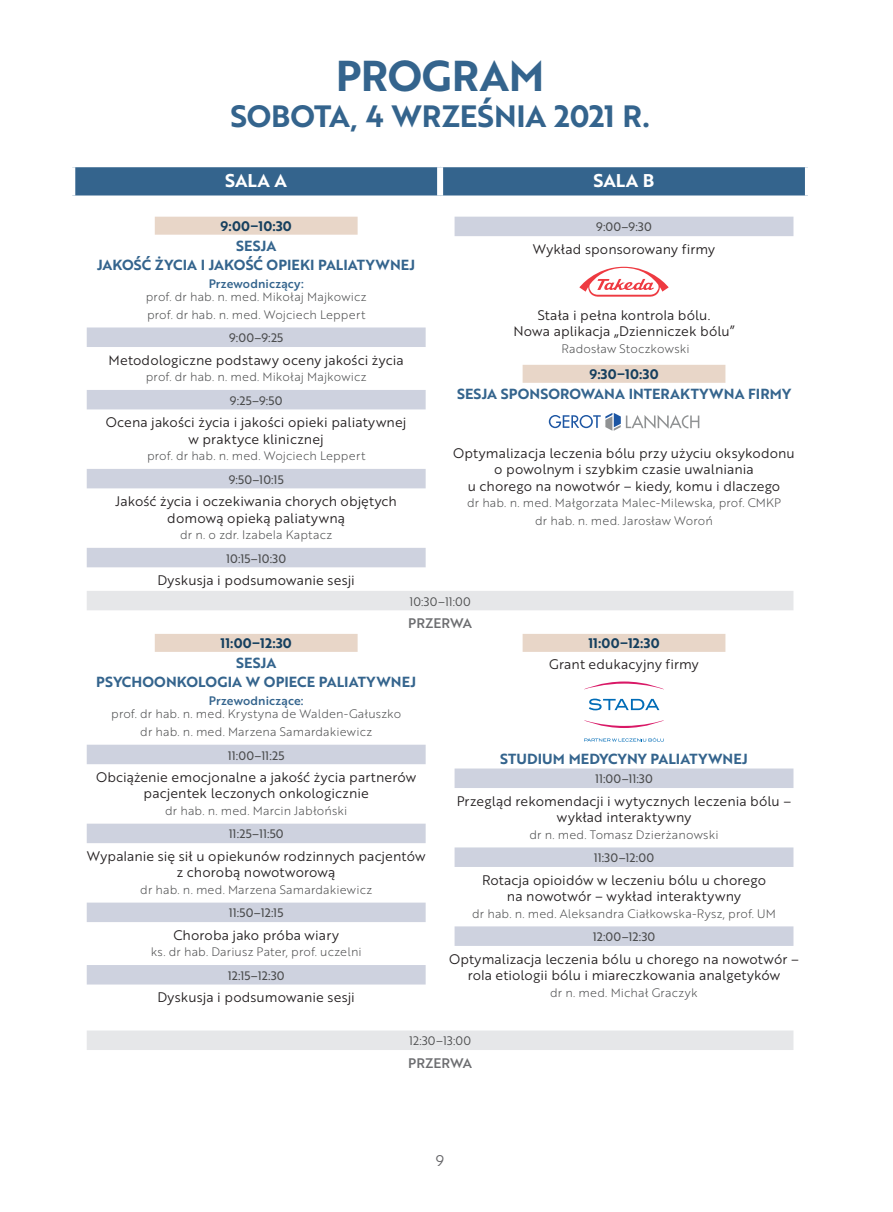
<style>
.page{position:relative;width:893px;height:1212px;background:#fff}
.page>*{position:absolute;margin:0;border:0;box-sizing:border-box;transform-origin:0 0}
.t1{font:42px "Brother 1816 Bold";letter-spacing:-.005em;color:#34648d}
.t2{font:30px "Brother 1816 Bold";letter-spacing:-.01em;color:#34648d}
.t3{font:18px "Brother 1816 Bold";color:#fff}
.t4{font:15px "Brother 1816 Book";color:#636366}
.t5{font:14.25px/18.5px "Brother 1816 Bold";letter-spacing:.005em;color:#34648d;text-align:center}
.t6{font:13.5px/16.5px "Brother 1816 Book";letter-spacing:.005em;color:#231f20;text-align:center}
.t7{font:13.5px "Brother 1816 Bold";letter-spacing:.015em;color:#16405f}
.t8{font:13.5px "Brother 1816 Medium";letter-spacing:-.005em;color:#6c6d70}
.t9{font:12px/17.7px "Brother 1816 Light";letter-spacing:.01em;color:#4b4c4d;text-align:center}
.t10{font:12px "Brother 1816 Regular";letter-spacing:.01em;color:#4b4c4d}
.t11{font:12px "Brother 1816 Medium";letter-spacing:.01em;color:#34648d}
.t12{font:12px "Brother 1816 Book";letter-spacing:.01em;color:#4b4c4d}
</style>
<div class="page">
<div style="left:75px;top:167px;width:730px;height:28px;background:#34648d"></div>
<div style="left:437px;top:167px;width:6px;height:28px;background:#fff"></div>
<div style="left:155px;top:217px;width:203px;height:18px;background:#e8d6c8"></div>
<div style="left:87px;top:327px;width:339px;height:20px;background:#ced2df"></div>
<div style="left:87px;top:390px;width:339px;height:19px;background:#ced2df"></div>
<div style="left:87px;top:469px;width:339px;height:19px;background:#ced2df"></div>
<div style="left:87px;top:548px;width:339px;height:19px;background:#ced2df"></div>
<div style="left:455px;top:217px;width:338px;height:19px;background:#ced2df"></div>
<div style="left:523px;top:365px;width:202px;height:18px;background:#e8d6c8"></div>
<svg style="left:579px;top:266px;width:90px;height:31px"></svg>
<svg style="left:549px;top:413px;width:150px;height:18px"></svg>
<div style="left:87px;top:591px;width:706px;height:19px;background:#e6e7e9"></div>
<div style="left:155px;top:634px;width:203px;height:18px;background:#e8d6c8"></div>
<div style="left:87px;top:745px;width:339px;height:19px;background:#ced2df"></div>
<div style="left:87px;top:824px;width:339px;height:19px;background:#ced2df"></div>
<div style="left:87px;top:902px;width:339px;height:20px;background:#ced2df"></div>
<div style="left:87px;top:965px;width:339px;height:19px;background:#ced2df"></div>
<div style="left:523px;top:634px;width:202px;height:18px;background:#e8d6c8"></div>
<div style="left:455px;top:768px;width:338px;height:20px;background:#ced2df"></div>
<div style="left:455px;top:847px;width:338px;height:20px;background:#ced2df"></div>
<div style="left:455px;top:926px;width:338px;height:20px;background:#ced2df"></div>
<svg style="left:585px;top:681px;width:78px;height:8px"></svg>
<svg style="left:584px;top:720px;width:80px;height:8px"></svg>
<svg style="left:589px;top:699px;width:70px;height:11px"></svg>
<svg style="left:584px;top:738px;width:80px;height:4px"></svg>
<div style="left:87px;top:1030px;width:706px;height:20px;background:#e6e7e9"></div>
<h1 class="t1" style="left:336px;top:44px;width:203px">PROGRAM</h1>
<h2 class="t2" style="left:230px;top:93px;width:38px">SOBOTA</h2>
<h2 class="t2" style="left:351px;top:93px;width:61px">, 4 WRZEŚNIA</h2>
<h2 class="t2" style="left:554px;top:93px;width:97px">2021 R.</h2>
<h3 class="t3" style="left:225px;top:167px;width:13px">SALA</h3>
<h3 class="t3" style="left:275px;top:167px;width:14px">A</h3>
<h3 class="t3" style="left:594px;top:167px;width:13px">SALA</h3>
<h3 class="t3" style="left:643px;top:167px;width:13px">B</h3>
<p class="t7" style="left:221px;top:216px;width:73px">9:00–10:30</p>
<p class="t5" style="left:97px;top:236px;width:318px">SESJA<br>JAKOŚĆ ŻYCIA I JAKOŚĆ OPIEKI PALIATYWNEJ</p>
<p class="t11" style="left:209px;top:274px;width:97px">Przewodniczący:</p>
<p class="t9" style="left:146px;top:287px;width:222px;text-align:left">prof. dr hab. n. med. Mikołaj Majkowicz prof. dr hab. n. med. Wojciech Leppert</p>
<p class="t10" style="left:229px;top:329px;width:56px">9:00–9:25</p>
<p class="t6" style="left:109px;top:351px;width:297px">Metodologiczne podstawy oceny jakości życia</p>
<p class="t9" style="left:146px;top:368px;width:222px">prof. dr hab. n. med. Mikołaj Majkowicz</p>
<p class="t10" style="left:230px;top:391px;width:54px">9:25–9:50</p>
<p class="t6" style="left:106px;top:414px;width:302px">Ocena jakości życia i jakości opieki paliatywnej w praktyce klinicznej</p>
<p class="t9" style="left:147px;top:447px;width:220px">prof. dr hab. n. med. Wojciech Leppert</p>
<p class="t10" style="left:229px;top:470px;width:56px">9:50–10:15</p>
<p class="t6" style="left:115px;top:492px;width:283px">Jakość życia i oczekiwania chorych objętych domową opieką paliatywną</p>
<p class="t9" style="left:180px;top:525px;width:153px">dr n. o zdr. Izabela Kaptacz</p>
<p class="t10" style="left:226px;top:549px;width:62px">10:15–10:30</p>
<p class="t6" style="left:157px;top:571px;width:199px">Dyskusja i podsumowanie sesji</p>
<p class="t10" style="left:596px;top:218px;width:57px">9:00–9:30</p>
<p class="t6" style="left:533px;top:240px;width:184px">Wykład sponsorowany firmy</p>
<p class="t6" style="left:513px;top:306px;width:223px">Stała i pełna kontrola bólu.<br>Nowa aplikacja „Dzienniczek bólu”</p>
<p class="t9" style="left:562px;top:339px;width:130px">Radosław Stoczkowski</p>
<p class="t7" style="left:589px;top:364px;width:71px">9:30–10:30</p>
<p class="t5" style="left:457px;top:384px;width:56px">SESJA SPONSOROWANA</p>
<p class="t5" style="left:629px;top:384px;width:11px">INTERAKTYWNA</p>
<p class="t5" style="left:748px;top:384px;width:10px">FIRMY</p>
<p class="t6" style="left:453px;top:444px;width:343px">Optymalizacja leczenia bólu przy użyciu oksykodonu o powolnym i szybkim czasie uwalniania<br>u chorego na nowotwór – kiedy, komu i dlaczego</p>
<p class="t9" style="left:467px;top:493px;width:315px">dr hab. n. med. Małgorzata Malec-Milewska, prof. CMKP dr hab. n. med. Jarosław Woroń</p>
<p class="t12" style="left:409px;top:592px;width:63px">10:30–11:00</p>
<p class="t8" style="left:408px;top:613px;width:65px">Przerwa</p>
<p class="t7" style="left:221px;top:633px;width:73px">11:00–12:30</p>
<p class="t5" style="left:96px;top:653px;width:320px">SESJA<br>PSYCHOONKOLOGIA W OPIECE PALIATYWNEJ</p>
<p class="t11" style="left:209px;top:691px;width:96px">Przewodniczące:</p>
<p class="t9" style="left:111px;top:705px;width:292px">prof. dr hab. n. med. Krystyna de Walden-Gałuszko dr hab. n. med. Marzena Samardakiewicz</p>
<p class="t10" style="left:228px;top:746px;width:58px">11:00–11:25</p>
<p class="t6" style="left:96px;top:768px;width:322px">Obciążenie emocjonalne a jakość życia partnerów pacjentek leczonych onkologicznie</p>
<p class="t9" style="left:165px;top:801px;width:184px">dr hab. n. med. Marcin Jabłoński</p>
<p class="t10" style="left:229px;top:825px;width:56px">11:25–11:50</p>
<p class="t6" style="left:87px;top:847px;width:340px">Wypalanie się sił u opiekunów rodzinnych pacjentów z chorobą nowotworową</p>
<p class="t9" style="left:140px;top:880px;width:233px">dr hab. n. med. Marzena Samardakiewicz</p>
<p class="t10" style="left:229px;top:904px;width:56px">11:50–12:15</p>
<p class="t6" style="left:173px;top:926px;width:167px">Choroba jako próba wiary</p>
<p class="t9" style="left:151px;top:943px;width:213px">ks. dr hab. Dariusz Pater, prof. uczelni</p>
<p class="t10" style="left:228px;top:966px;width:58px">12:15–12:30</p>
<p class="t6" style="left:157px;top:989px;width:199px">Dyskusja i podsumowanie sesji</p>
<p class="t7" style="left:588px;top:633px;width:73px">11:00–12:30</p>
<p class="t6" style="left:549px;top:656px;width:151px">Grant edukacyjny firmy</p>
<p class="t5" style="left:500px;top:749px;width:19px">STUDIUM</p>
<p class="t5" style="left:569px;top:749px;width:11px">MEDYCYNY</p>
<p class="t5" style="left:651px;top:749px;width:10px">PALIATYWNE</p>
<p class="t5" style="left:742px;top:749px;width:7px">J</p>
<p class="t10" style="left:595px;top:770px;width:59px">11:00–11:30</p>
<p class="t6" style="left:457px;top:792px;width:336px">Przegląd rekomendacji i wytycznych leczenia bólu – wykład interaktywny</p>
<p class="t9" style="left:529px;top:825px;width:191px">dr n. med. Tomasz Dzierżanowski</p>
<p class="t10" style="left:594px;top:849px;width:62px">11:30–12:00</p>
<p class="t6" style="left:482px;top:871px;width:286px">Rotacja opioidów w leczeniu bólu u chorego na nowotwór – wykład interaktywny</p>
<p class="t9" style="left:472px;top:904px;width:305px">dr hab. n. med. Aleksandra Ciałkowska-Rysz, prof. UM</p>
<p class="t10" style="left:593px;top:928px;width:64px">12:00–12:30</p>
<p class="t6" style="left:449px;top:950px;width:351px">Optymalizacja leczenia bólu u chorego na nowotwór – rola etiologii bólu i miareczkowania analgetyków</p>
<p class="t9" style="left:550px;top:983px;width:149px">dr n. med. Michał Graczyk</p>
<p class="t12" style="left:409px;top:1032px;width:63px">12:30–13:00</p>
<p class="t8" style="left:408px;top:1053px;width:65px">Przerwa</p>
<p class="t4" style="left:436px;top:1150px;width:10px">9</p>
</div>
